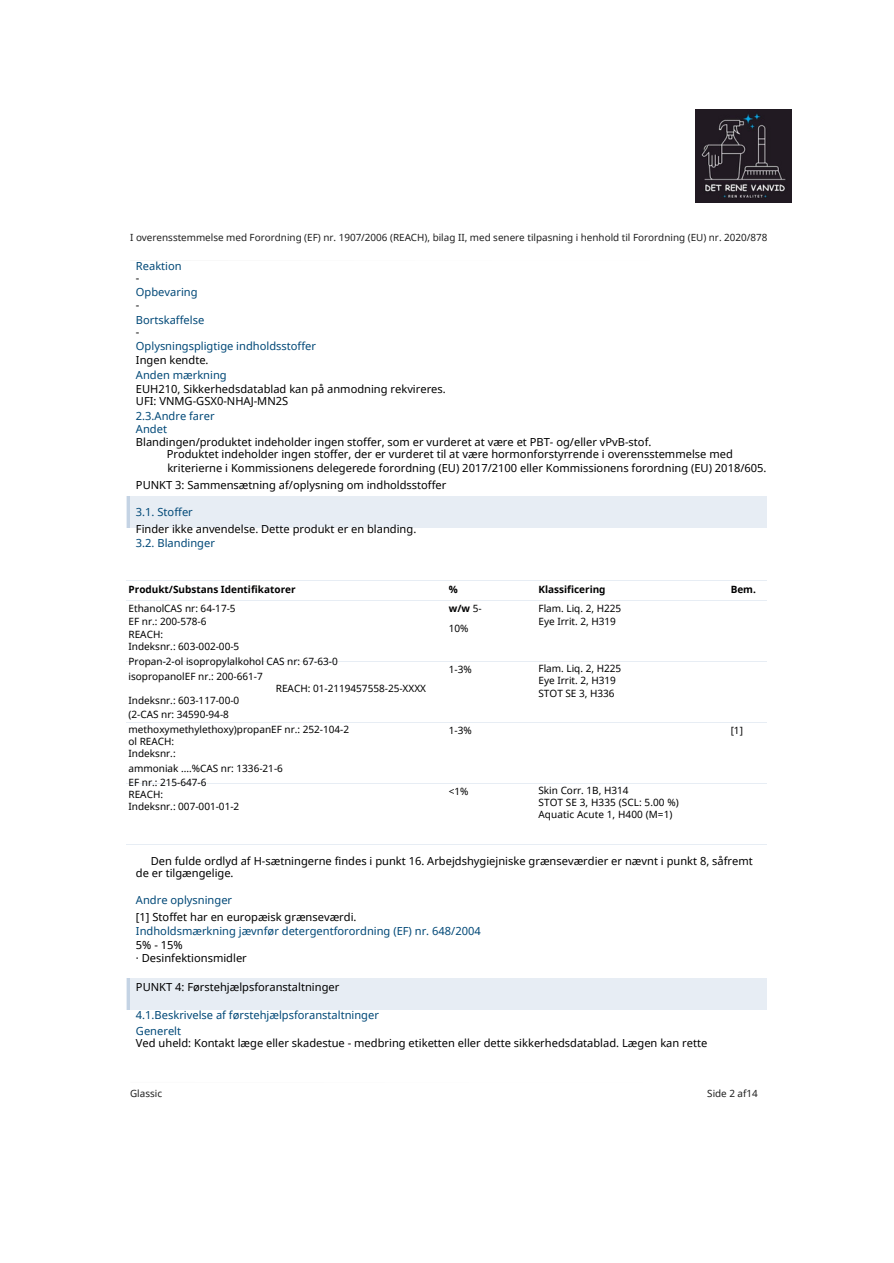
<style>
.page{position:relative;width:894px;height:1263px;background:#fff}
.page>*{position:absolute;margin:0;border:0;box-sizing:border-box;transform-origin:0 0}
.t1{font:11.1px "Noto Sans";color:#000}
.t2{font:11.1px "Noto Sans";color:#004877}
.t3{font:10.05px/12.3px "Noto Sans";color:#000}
.t4{font:700 10.05px "Noto Sans";color:#000}
.t5{font:9.9px "Noto Sans";color:#1e1e1e}
.s1{font-weight:700}
</style>
<div class="page">
<div style="left:137px;top:496px;width:630px;height:32px;background:#e7edf4"></div>
<svg style="left:126px;top:496px;width:11px;height:32px"></svg>
<div style="left:137px;top:978px;width:630px;height:32px;background:#e7edf4"></div>
<svg style="left:126px;top:978px;width:11px;height:32px"></svg>
<svg style="left:126px;top:580px;width:140px;height:1px"></svg>
<svg style="left:266px;top:580px;width:173px;height:1px"></svg>
<svg style="left:439px;top:580px;width:90px;height:1px"></svg>
<svg style="left:529px;top:580px;width:191px;height:1px"></svg>
<svg style="left:720px;top:580px;width:47px;height:1px"></svg>
<svg style="left:126px;top:600px;width:140px;height:1px"></svg>
<svg style="left:266px;top:600px;width:173px;height:1px"></svg>
<svg style="left:439px;top:600px;width:90px;height:1px"></svg>
<svg style="left:529px;top:600px;width:191px;height:1px"></svg>
<svg style="left:720px;top:600px;width:47px;height:1px"></svg>
<svg style="left:126px;top:661px;width:140px;height:1px"></svg>
<svg style="left:266px;top:661px;width:173px;height:1px"></svg>
<svg style="left:439px;top:661px;width:90px;height:1px"></svg>
<svg style="left:529px;top:661px;width:191px;height:1px"></svg>
<svg style="left:720px;top:661px;width:47px;height:1px"></svg>
<svg style="left:126px;top:722px;width:140px;height:1px"></svg>
<svg style="left:266px;top:722px;width:173px;height:1px"></svg>
<svg style="left:439px;top:722px;width:90px;height:1px"></svg>
<svg style="left:529px;top:722px;width:191px;height:1px"></svg>
<svg style="left:720px;top:722px;width:47px;height:1px"></svg>
<svg style="left:126px;top:783px;width:140px;height:1px"></svg>
<svg style="left:266px;top:783px;width:173px;height:1px"></svg>
<svg style="left:439px;top:783px;width:90px;height:1px"></svg>
<svg style="left:529px;top:783px;width:191px;height:1px"></svg>
<svg style="left:720px;top:783px;width:47px;height:1px"></svg>
<svg style="left:126px;top:844px;width:140px;height:1px"></svg>
<svg style="left:266px;top:844px;width:173px;height:1px"></svg>
<svg style="left:439px;top:844px;width:90px;height:1px"></svg>
<svg style="left:529px;top:844px;width:191px;height:1px"></svg>
<svg style="left:720px;top:844px;width:47px;height:1px"></svg>
<img style="left:695px;top:109px;width:96px;height:94px">
<p class="t5" style="left:130px;top:230px;width:638px">I overensstemmelse med Forordning (EF) nr. 1907/2006 (REACH), bilag II, med senere tilpasning i henhold til Forordning (EU) nr. 2020/878</p>
<p class="t2" style="left:136px;top:258px;width:47px">Reaktion</p>
<p class="t1" style="left:136px;top:270px;width:5px">-</p>
<p class="t2" style="left:136px;top:284px;width:63px">Opbevaring</p>
<p class="t1" style="left:136px;top:297px;width:5px">-</p>
<p class="t2" style="left:136px;top:312px;width:70px">Bortskaffelse</p>
<p class="t1" style="left:136px;top:324px;width:5px">-</p>
<p class="t2" style="left:136px;top:338px;width:181px">Oplysningspligtige indholdsstoffer</p>
<p class="t1" style="left:136px;top:353px;width:74px">Ingen kendte.</p>
<p class="t2" style="left:136px;top:367px;width:92px">Anden mærkning</p>
<p class="t1" style="left:136px;top:381px;width:311px">EUH210, Sikkerhedsdatablad kan på anmodning rekvireres.</p>
<p class="t1" style="left:136px;top:393px;width:154px">UFI: VNMG-GSX0-NHAJ-MN2S</p>
<p class="t2" style="left:136px;top:408px;width:80px">2.3.Andre farer</p>
<p class="t2" style="left:136px;top:421px;width:33px">Andet</p>
<p class="t1" style="left:136px;top:434px;width:517px">Blandingen/produktet indeholder ingen stoffer, som er vurderet at være et PBT- og/eller vPvB-stof.</p>
<p class="t1" style="left:167px;top:446px;width:567px">Produktet indeholder ingen stoffer, der er vurderet til at være hormonforstyrrende i overensstemmelse med</p>
<p class="t1" style="left:167px;top:460px;width:600px">kriterierne i Kommissionens delegerede forordning (EU) 2017/2100 eller Kommissionens forordning (EU) 2018/605.</p>
<p class="t1" style="left:136px;top:477px;width:312px">PUNKT 3: Sammensætning af/oplysning om indholdsstoffer</p>
<p class="t2" style="left:136px;top:505px;width:58px">3.1. Stoffer</p>
<p class="t1" style="left:136px;top:521px;width:282px">Finder ikke anvendelse. Dette produkt er en blanding.</p>
<p class="t2" style="left:136px;top:535px;width:80px">3.2. Blandinger</p>
<p class="t4" style="left:128px;top:582px;width:168px">Produkt/Substans Identifikatorer</p>
<p class="t3" style="left:128px;top:602px;width:108px">EthanolCAS nr: 64-17-5</p>
<p class="t3" style="left:128px;top:614px;width:79px">EF nr.: 200-578-6</p>
<p class="t3" style="left:128px;top:628px;width:36px">REACH:</p>
<p class="t3" style="left:128px;top:640px;width:112px">Indeksnr.: 603-002-00-5</p>
<p class="t3" style="left:128px;top:655px;width:211px">Propan-2-ol isopropylalkohol CAS nr: 67-63-0</p>
<p class="t3" style="left:128px;top:670px;width:136px">isopropanolEF nr.: 200-661-7</p>
<p class="t3" style="left:276px;top:682px;width:152px">REACH: 01-2119457558-25-XXXX</p>
<p class="t3" style="left:128px;top:694px;width:112px">Indeksnr.: 603-117-00-0</p>
<p class="t3" style="left:128px;top:708px;width:102px">(2-CAS nr: 34590-94-8</p>
<p class="t3" style="left:128px;top:723px;width:222px">methoxymethylethoxy)propanEF nr.: 252-104-2</p>
<p class="t3" style="left:128px;top:735px;width:47px">ol REACH:</p>
<p class="t3" style="left:128px;top:747px;width:49px">Indeksnr.:</p>
<p class="t3" style="left:128px;top:761px;width:156px">ammoniak ....%CAS nr: 1336-21-6</p>
<p class="t3" style="left:128px;top:776px;width:79px">EF nr.: 215-647-6</p>
<p class="t3" style="left:128px;top:788px;width:36px">REACH:</p>
<p class="t3" style="left:128px;top:800px;width:112px">Indeksnr.: 007-001-01-2</p>
<p class="t3" style="left:538px;top:579px;width:84px;line-height:19.4px"><span class="s1">Klassificering<br></span>Flam. Liq. 2, H225</p>
<p class="t3" style="left:538px;top:614px;width:79px">Eye Irrit. 2, H319</p>
<p class="t4" style="left:448px;top:582px;width:10px">%</p>
<p class="t3" style="left:448px;top:599px;width:34px;line-height:19.4px"><span class="s1">w/w</span> 5-<br>10%</p>
<p class="t4" style="left:730px;top:582px;width:27px">Bem.</p>
<p class="t3" style="left:538px;top:662px;width:84px">Flam. Liq. 2, H225<br>Eye Irrit. 2, H319<br>STOT SE 3, H336</p>
<p class="t3" style="left:448px;top:663px;width:24px">1-3%</p>
<p class="t3" style="left:448px;top:724px;width:24px">1-3%</p>
<p class="t3" style="left:730px;top:724px;width:14px">[1]</p>
<p class="t3" style="left:538px;top:784px;width:91px">Skin Corr. 1B, H314</p>
<p class="t3" style="left:538px;top:796px;width:142px">STOT SE 3, H335 (SCL: 5.00 %)<br>Aquatic Acute 1, H400 (M=1)</p>
<p class="t3" style="left:448px;top:785px;width:21px">&lt;1%</p>
<p class="t1" style="left:151px;top:853px;width:603px">Den fulde ordlyd af H-sætningerne findes i punkt 16. Arbejdshygiejniske grænseværdier er nævnt i punkt 8, såfremt</p>
<p class="t1" style="left:136px;top:865px;width:99px">de er tilgængelige.</p>
<p class="t2" style="left:136px;top:893px;width:98px">Andre oplysninger</p>
<p class="t1" style="left:136px;top:909px;width:222px">[1] Stoffet har en europæisk grænseværdi.</p>
<p class="t2" style="left:136px;top:923px;width:346px">Indholdsmærkning jævnfør detergentforordning (EF) nr. 648/2004</p>
<p class="t1" style="left:136px;top:937px;width:48px">5% - 15%</p>
<p class="t1" style="left:136px;top:950px;width:112px">· Desinfektionsmidler</p>
<p class="t1" style="left:136px;top:979px;width:205px">PUNKT 4: Førstehjælpsforanstaltninger</p>
<p class="t2" style="left:136px;top:1007px;width:244px">4.1.Beskrivelse af førstehjælpsforanstaltninger</p>
<p class="t2" style="left:136px;top:1023px;width:47px">Generelt</p>
<p class="t1" style="left:136px;top:1035px;width:572px">Ved uheld: Kontakt læge eller skadestue - medbring etiketten eller dette sikkerhedsdatablad. Lægen kan rette</p>
<p class="t5" style="left:130px;top:1087px;width:33px">Glassic</p>
<p class="t5" style="left:707px;top:1086px;width:52px">Side 2 af14</p>
</div>
